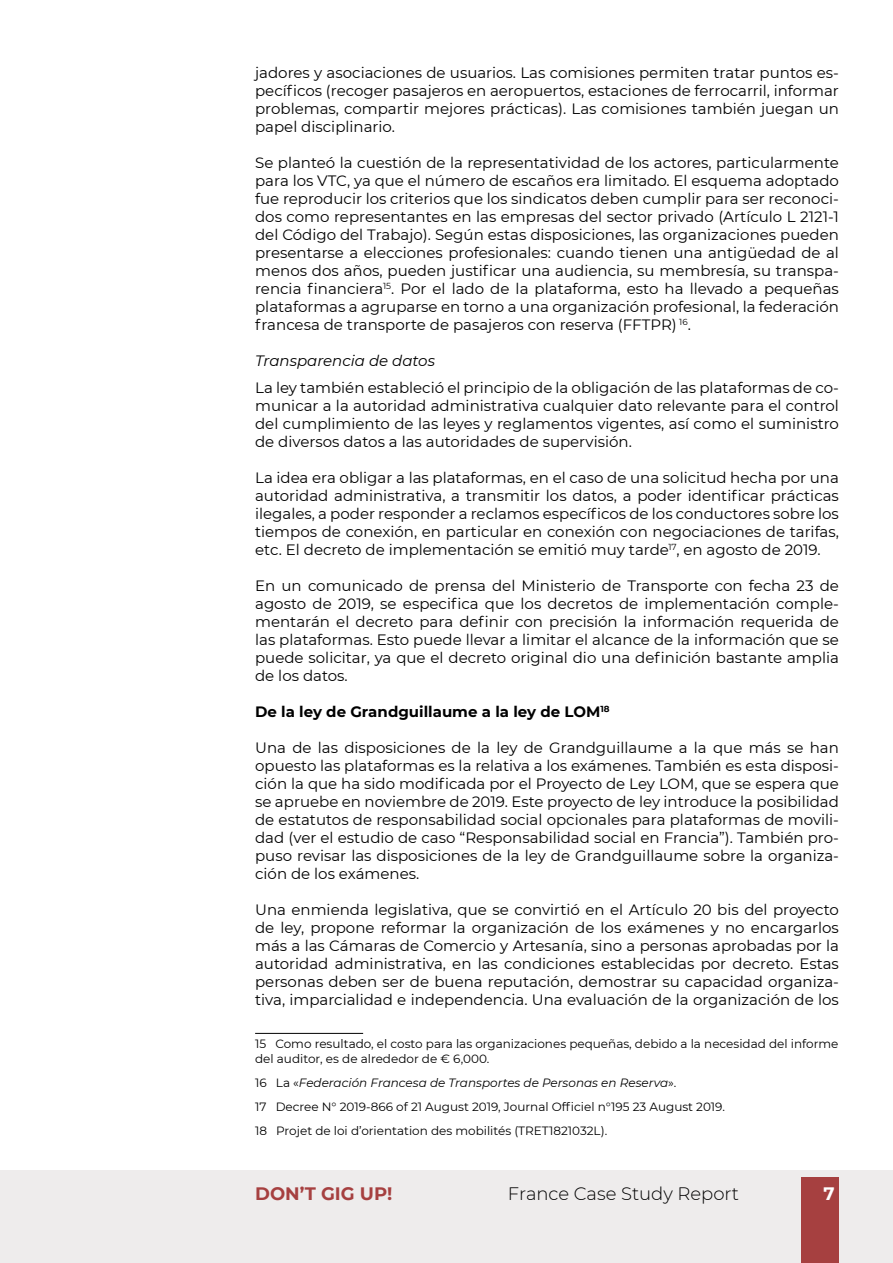
<style>
.page{position:relative;width:893px;height:1263px;background:#fff}
.page>*{position:absolute;margin:0;border:0;box-sizing:border-box;transform-origin:0 0}
.t1{font:300 18px "Montserrat";color:#000}
.t2{font:700 18px "Montserrat";color:#a64040}
.t3{font:700 18px "Montserrat";color:#fff}
.t4{font:15px/18px "Montserrat";color:#000;text-align:justify}
.t5{font:700 15px "Montserrat";color:#000}
.t6{font:italic 15px "Montserrat";color:#000}
.t7{font:12px/24px "Montserrat";color:#000}
.s1{font-style:italic}
</style>
<div class="page">
<div style="left:0;top:1170px;width:893px;height:93px;background:#eeecec"></div>
<div style="left:801px;top:1177px;width:38px;height:86px;background:#a64040"></div>
<hr style="left:255px;top:1033px;width:108px;height:1px;background:#000">
<p class="t4" style="left:255px;top:63px;width:585px">jadores y asociaciones de usuarios. Las comisiones permiten tratar puntos es&shy;pecíficos (recoger pasajeros en aeropuertos, estaciones de ferrocarril, informar problemas, compartir mejores prácticas). Las comisiones también juegan un papel disciplinario.</p>
<p class="t4" style="left:255px;top:153px;width:585px">Se planteó la cuestión de la representatividad de los actores, particularmente para los VTC, ya que el número de escaños era limitado. El esquema adoptado fue reproducir los criterios que los sindicatos deben cumplir para ser reconoci&shy;dos como representantes en las empresas del sector privado (Artículo L 2121-1 del Código del Trabajo). Según estas disposiciones, las organizaciones pueden presentarse a elecciones profesionales: cuando tienen una antigüedad de al menos dos años, pueden justificar una audiencia, su membresía, su transpa&shy;rencia financiera<sup>15</sup>. Por el lado de la plataforma, esto ha llevado a pequeñas plataformas a agruparse en torno a una organización profesional, la federación francesa de transporte de pasajeros con reserva (FFTPR) <sup>16</sup>.</p>
<p class="t6" style="left:255px;top:351px;width:181px">Transparencia de datos</p>
<p class="t4" style="left:255px;top:378px;width:585px">La ley también estableció el principio de la obligación de las plataformas de co&shy;municar a la autoridad administrativa cualquier dato relevante para el control del cumplimiento de las leyes y reglamentos vigentes, así como el suministro de diversos datos a las autoridades de supervisión.</p>
<p class="t4" style="left:255px;top:468px;width:585px">La idea era obligar a las plataformas, en el caso de una solicitud hecha por una autoridad administrativa, a transmitir los datos, a poder identificar prácticas ilegales, a poder responder a reclamos específicos de los conductores sobre los tiempos de conexión, en particular en conexión con negociaciones de tarifas, etc. El decreto de implementación se emitió muy tarde<sup>17</sup>, en agosto de 2019.</p>
<p class="t4" style="left:255px;top:576px;width:585px">En un comunicado de prensa del Ministerio de Transporte con fecha 23 de agosto de 2019, se especifica que los decretos de implementación comple&shy;mentarán el decreto para definir con precisión la información requerida de las plataformas. Esto puede llevar a limitar el alcance de la información que se puede solicitar, ya que el decreto original dio una definición bastante amplia de los datos.</p>
<p class="t5" style="left:255px;top:701px;width:356px">De la ley de Grandguillaume a la ley de LOM<sup>18</sup></p>
<p class="t4" style="left:255px;top:738px;width:585px">Una de las disposiciones de la ley de Grandguillaume a la que más se han opuesto las plataformas es la relativa a los exámenes. También es esta disposi&shy;ción la que ha sido modificada por el Proyecto de Ley LOM, que se espera que se apruebe en noviembre de 2019. Este proyecto de ley introduce la posibilidad de estatutos de responsabilidad social opcionales para plataformas de movili&shy;dad (ver el estudio de caso “Responsabilidad social en Francia”). También pro&shy;puso revisar las disposiciones de la ley de Grandguillaume sobre la organiza&shy;ción de los exámenes.</p>
<p class="t4" style="left:255px;top:900px;width:585px">Una enmienda legislativa, que se convirtió en el Artículo 20 bis del proyecto de ley, propone reformar la organización de los exámenes y no encargarlos más a las Cámaras de Comercio y Artesanía, sino a personas aprobadas por la autoridad administrativa, en las condiciones establecidas por decreto. Estas personas deben ser de buena reputación, demostrar su capacidad organiza&shy;tiva, imparcialidad e independencia. Una evaluación de la organización de los</p>
<p class="t7" style="left:255px;top:1036px;width:585px;line-height:15px">15 Como resultado, el costo para las organizaciones pequeñas, debido a la necesidad del informe del auditor, es de alrededor de € 6,000.</p>
<p class="t7" style="left:255px;top:1071px;width:471px">16 La «<span class="s1">Federación Francesa de Transportes de Personas en Reserva</span>».<br>17 Decree N° 2019-866 of 21 August 2019, Journal Officiel n°195 23 August 2019.<br>18 Projet de loi d’orientation des mobilités (TRET1821032L).</p>
<p class="t2" style="left:255px;top:1181px;width:139px">DON’T GIG UP!</p>
<p class="t1" style="left:508px;top:1182px;width:233px">France Case Study Report</p>
<p class="t3" style="left:824px;top:1181px;width:13px">7</p>
</div>
